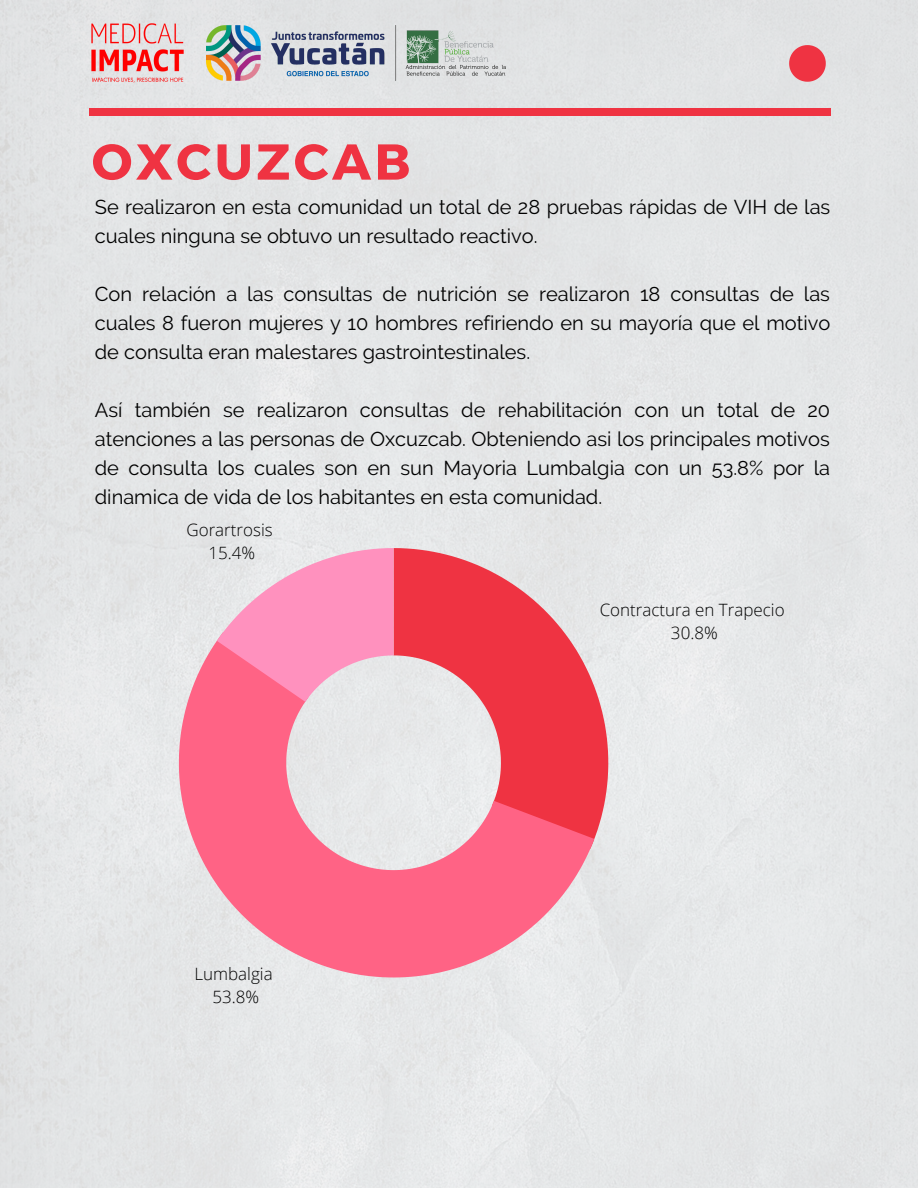
<style>
.page{position:relative;width:918px;height:1188px;background:#e4e6e6}
.page>*{position:absolute;margin:0;border:0;box-sizing:border-box;transform-origin:0 0}
.t1{font:700 50.4px "Montserrat";letter-spacing:.07em;color:#ef3342}
.t2{font:20.1px/29px "Raleway";color:#000;text-align:justify}
.t3{font:300 16.95px/23.1px "Open Sans";color:#000;text-align:center}
</style>
<div class="page">
<div style="left:89px;top:108px;width:741px;height:8px;background:#ef3342"></div>
<svg style="left:789px;top:45px;width:37px;height:37px"></svg>
<img style="left:206px;top:26px;width:299px;height:55px">
<img style="left:89px;top:23px;width:97px;height:60px">
<svg style="left:395px;top:548px;width:213px;height:301px;background:#ea858d"></svg>
<svg style="left:179px;top:632px;width:415px;height:346px;background:#f290a2"></svg>
<svg style="left:217px;top:548px;width:178px;height:154px;background:#f7a5c4"></svg>
<h1 class="t1" style="left:92px;top:129px;width:320px">OXCUZCAB</h1>
<p class="t2" style="left:95px;top:192px;width:737px">Se realizaron en esta comunidad un total de 28 pruebas rápidas de VIH de las cuales ninguna se obtuvo un resultado reactivo.</p>
<p class="t2" style="left:95px;top:279px;width:737px">Con relación a las consultas de nutrición se realizaron 18 consultas de las cuales 8 fueron mujeres y 10 hombres refiriendo en su mayoría que el motivo de consulta eran malestares gastrointestinales.</p>
<p class="t2" style="left:95px;top:395px;width:737px">Así también se realizaron consultas de rehabilitación con un total de 20 atenciones a las personas de Oxcuzcab. Obteniendo asi los principales motivos de consulta los cuales son en sun Mayoria Lumbalgia con un 53.8% por la dinamica de vida de los habitantes en esta comunidad.</p>
<p class="t3" style="left:187px;top:518px;width:88px">Gorartrosis<br>15.4%</p>
<p class="t3" style="left:194px;top:961px;width:80px">Lumbalgia<br>53.8%</p>
<p class="t3" style="left:600px;top:598px;width:186px">Contractura en Trapecio<br>30.8%</p>
</div>
